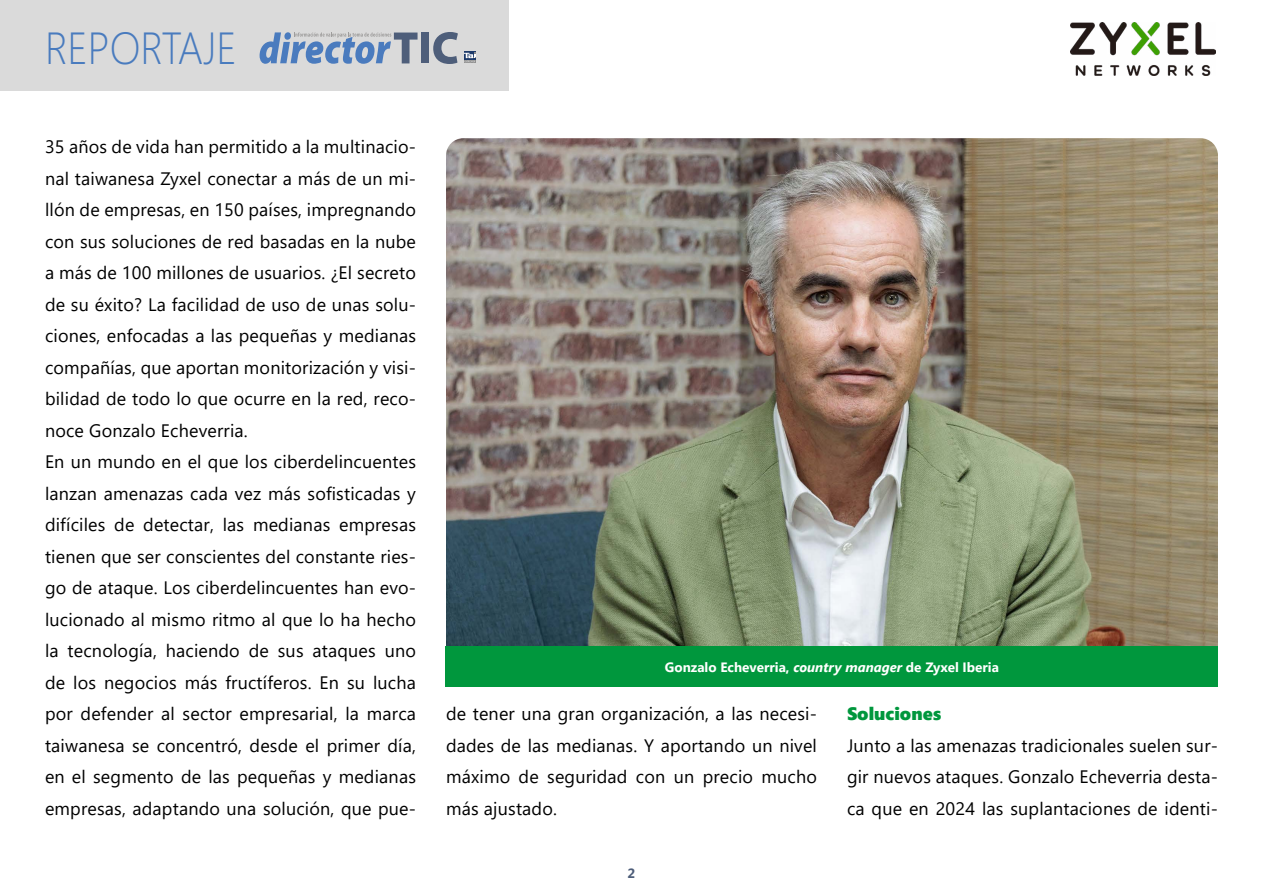
<style>
.page{position:relative;width:1263px;height:893px;background:#fff}
.page>*{position:absolute;margin:0;border:0;box-sizing:border-box;transform-origin:0 0}
.t1{font:300 45px "Segoe";color:#497bbe;scale:.9 1}
.t2{font:18px/31.5px "Segoe UI";letter-spacing:.01em;color:#000;text-align:justify}
.t3{font:18px "Segoe UI Black";color:#00973d}
.t4{font:700 13.5px "Segoe UI";color:#fff}
.t5{font:700 13.5px "Segoe";color:#4d5d79}
.s1{font-style:italic}
</style>
<div class="page">
<div style="left:0;top:0;width:508px;height:90px;background:#dadada"></div>
<div style="left:421px;top:33px;width:8px;height:30px;background:#4e5e7a"></div>
<svg style="left:433px;top:32px;width:25px;height:32px"></svg>
<svg style="left:464px;top:51px;width:12px;height:2px"></svg>
<svg style="left:464px;top:53px;width:12px;height:10px"></svg>
<svg style="left:260px;top:32px;width:157px;height:32px"></svg>
<img style="left:1071px;top:23px;width:144px;height:52px">
<img style="left:446px;top:138px;width:772px;height:508px">
<div style="left:446px;top:646px;width:772px;height:41px;background:#00973d"></div>
<h1 class="t1" style="left:45px;top:22px;width:215px">REPORTAJE</h1>
<p class="t2" style="left:45px;top:129px;width:373px;text-align:left">35 años de vida han permitido a la multinacio&shy;nal taiwanesa Zyxel conectar a más de un mi&shy;llón de empresas, en 150 países, impregnando con sus soluciones de red basadas en la nube a más de 100 millones de usuarios. ¿El secreto de su éxito? La facilidad de uso de unas solu&shy;ciones, enfocadas a las pequeñas y medianas compañías, que aportan monitorización y visi&shy;bilidad de todo lo que ocurre en la red, reco&shy;noce Gonzalo Echeverria.<br>En un mundo en el que los ciberdelincuentes lanzan amenazas cada vez más sofisticadas y difíciles de detectar, las medianas empresas tienen que ser conscientes del constante ries&shy;go de ataque. Los ciberdelincuentes han evo&shy;lucionado al mismo ritmo al que lo ha hecho la tecnología, haciendo de sus ataques uno de los negocios más fructíferos. En su lucha por defender al sector empresarial, la marca taiwanesa se concentró, desde el primer día, en el segmento de las pequeñas y medianas empresas, adaptando una solución, que pue-</p>
<p class="t4" style="left:665px;top:654px;width:336px">Gonzalo Echeverria, <span class="s1">country manager</span> de Zyxel Iberia</p>
<p class="t2" style="left:446px;top:696px;width:372px">de tener una gran organización, a las necesi&shy;dades de las medianas. Y aportando un nivel máximo de seguridad con un precio mucho más ajustado.</p>
<p class="t3" style="left:847px;top:701px;width:96px">Soluciones</p>
<p class="t2" style="left:847px;top:728px;width:372px">Junto a las amenazas tradicionales suelen sur&shy;gir nuevos ataques. Gonzalo Echeverria desta&shy;ca que en 2024 las suplantaciones de identi-</p>
<p class="t5" style="left:628px;top:864px;width:9px">2</p>
</div>
